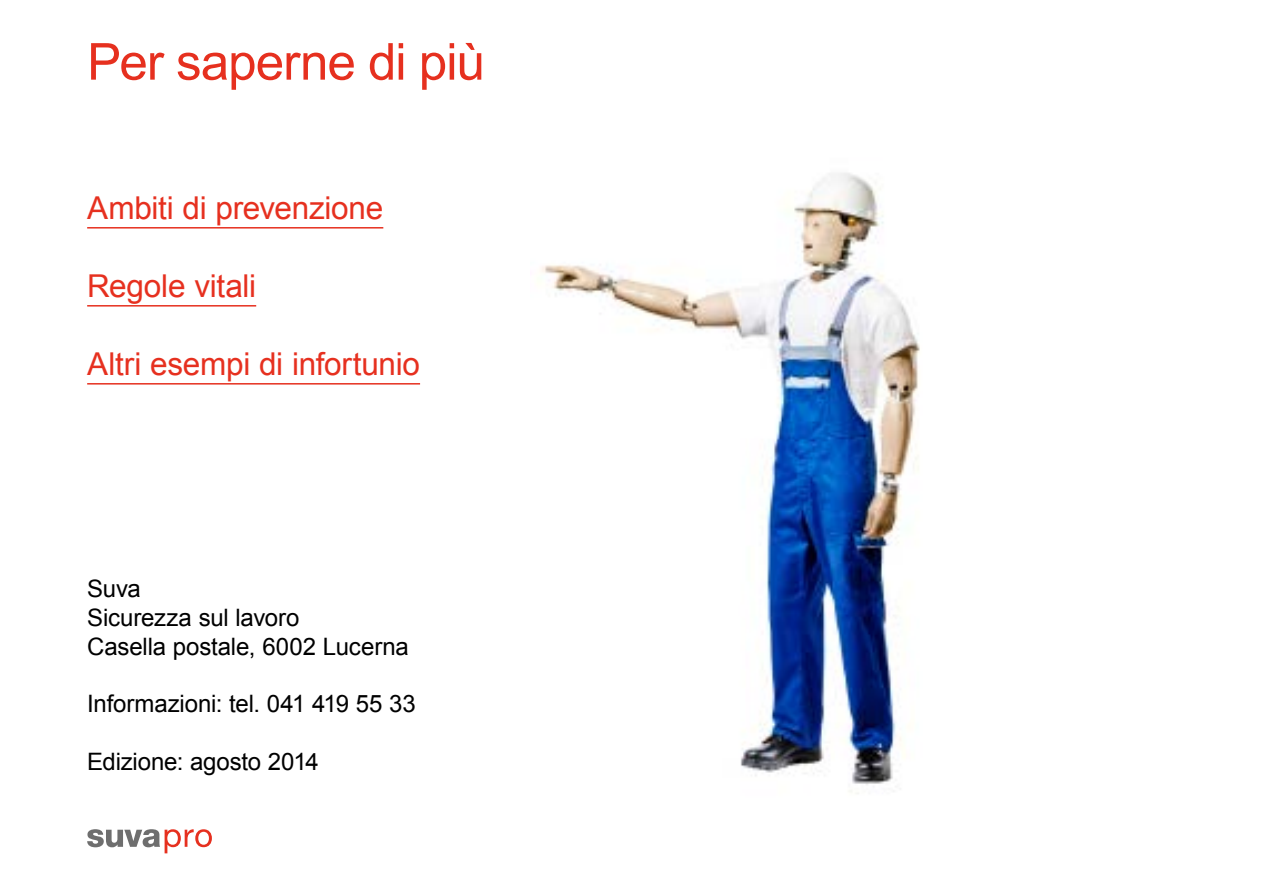
<style>
.page{position:relative;width:1263px;height:893px;background:#fff}
.page>*{position:absolute;margin:0;border:0;box-sizing:border-box;transform-origin:0 0}
.t1{font:51px "Arial";letter-spacing:-.02em;color:#e6301f}
.t2{font:31.5px "Arial";letter-spacing:-.01em;color:#e6301f}
.t3{font:24px/28.7px "Arial";letter-spacing:-.01em;color:#000}
</style>
<div class="page">
<svg style="left:87px;top:829px;width:125px;height:24px"></svg>
<img style="left:541px;top:173px;width:379px;height:621px">
<hr style="left:87px;top:227px;width:296px;height:2px;background:#e6301f">
<hr style="left:87px;top:305px;width:169px;height:2px;background:#e6301f">
<hr style="left:87px;top:383px;width:333px;height:2px;background:#e6301f">
<h1 class="t1" style="left:87px;top:28px;width:399px">Per saperne di più</h1>
<h2 class="t2" style="left:87px;top:187px;width:298px">Ambiti di prevenzione</h2>
<h2 class="t2" style="left:87px;top:265px;width:171px">Regole vitali</h2>
<h2 class="t2" style="left:87px;top:343px;width:334px">Altri esempi di infortunio</h2>
<p class="t3" style="left:87px;top:575px;width:323px">Suva<br>Sicurezza sul lavoro<br>Casella postale, 6002 Lucerna</p>
<p class="t3" style="left:87px;top:690px;width:330px">Informazioni: tel. 041 419 55 33</p>
<p class="t3" style="left:87px;top:747px;width:233px">Edizione: agosto 2014</p>
</div>
